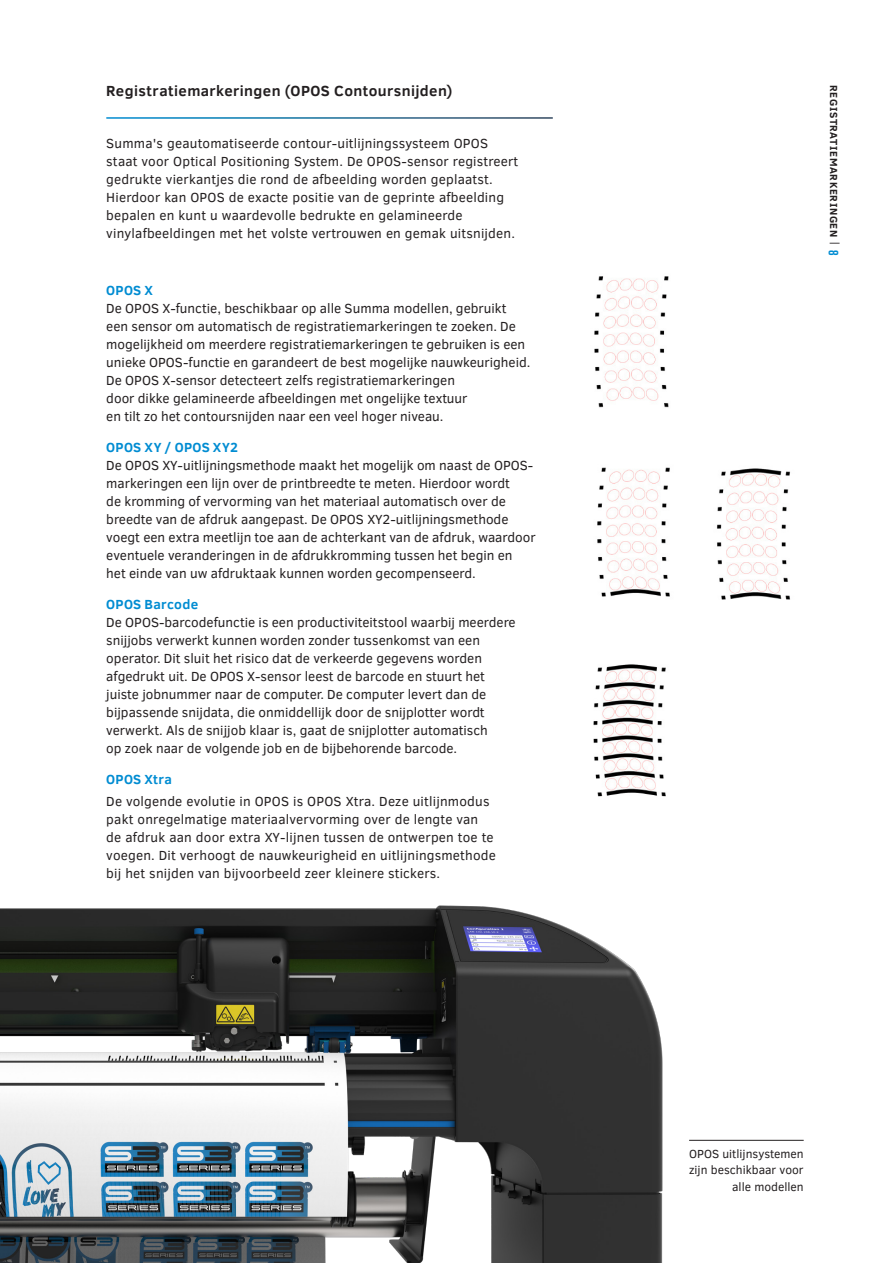
<style>
.page{position:relative;width:893px;height:1263px;background:#fff}
.page>*{position:absolute;margin:0;border:0;box-sizing:border-box;transform-origin:0 0}
.Subtitel{font:700 15px "Clear Sans";letter-spacing:.03em;color:#231f20}
.Subtitel_w_o_line_BLUE{font:13.5px/18px "Clear Sans";color:#231f20}
.Subtitel_w_o_line_BLUE-2{font:700 13.5px "Clear Sans";letter-spacing:.02em;color:#008cd2}
.Footnote{font:12px/16.5px "Clear Sans";color:#231f20;text-align:right}
.t1{font:700 10.5px "Clear Sans";letter-spacing:.06em;color:#231f20}
.s1{font-weight:700;color:#008cd2}
.s2{font-weight:400}
.s3{font-family:"Rift";font-size:13.5px;color:#008cd2}
</style>
<div class="page">
<img style="left:593px;top:664px;width:73px;height:133px">
<img style="left:594px;top:276px;width:75px;height:132px">
<img style="left:597px;top:467px;width:73px;height:130px">
<img style="left:717px;top:468px;width:73px;height:132px">
<img style="left:0;top:905px;width:663px;height:358px">
<hr style="left:689px;top:1140px;width:115px;height:1px;background:#231f20">
<p class="Subtitel" style="left:106px;top:80px;width:348px">Registratiemarkeringen (OPOS Contoursnijden)</p>
<p class="Subtitel_w_o_line_BLUE" style="left:106px;top:134px;width:414px">Summa's geautomatiseerde contour-uitlijningssysteem OPOS staat voor Optical Positioning System. De OPOS-sensor registreert gedrukte vierkantjes die rond de afbeelding worden geplaatst.<br>Hierdoor kan OPOS de exacte positie van de geprinte afbeelding bepalen en kunt u waardevolle bedrukte en gelamineerde vinylafbeeldingen met het volste vertrouwen en gemak uitsnijden.</p>
<p class="Subtitel_w_o_line_BLUE" style="left:106px;top:281px;width:426px"><span class="s1">OPOS X<br></span>De OPOS X-functie, beschikbaar op alle Summa modellen, gebruikt een sensor om automatisch de registratiemarkeringen te zoeken. De mogelijkheid om meerdere registratiemarkeringen te gebruiken is een unieke OPOS-functie en garandeert de best mogelijke nauwkeurigheid.<br>De OPOS X-sensor detecteert zelfs registratiemarkeringen<br>door dikke gelamineerde afbeeldingen met ongelijke textuur<br>en tilt zo het contoursnijden naar een veel hoger niveau.</p>
<p class="Subtitel_w_o_line_BLUE" style="left:106px;top:438px;width:431px"><span class="s1">OPOS XY / OPOS XY2<br></span>De OPOS XY-uitlijningsmethode maakt het mogelijk om naast de OPOS&shy;markeringen een lijn over de printbreedte te meten. Hierdoor wordt<br>de kromming of vervorming van het materiaal automatisch over de breedte van de afdruk aangepast. De OPOS XY2-uitlijningsmethode voegt een extra meetlijn toe aan de achterkant van de afdruk, waardoor eventuele veranderingen in de afdrukkromming tussen het begin en<br>het einde van uw afdruktaak kunnen worden gecompenseerd.</p>
<p class="Subtitel_w_o_line_BLUE" style="left:106px;top:595px;width:411px"><span class="s1">OPOS Barcode<br></span>De OPOS-barcodefunctie is een productiviteitstool waarbij meerdere snijjobs verwerkt kunnen worden zonder tussenkomst van een operator. Dit sluit het risico dat de verkeerde gegevens worden afgedrukt uit. De OPOS X-sensor leest de barcode en stuurt het juiste jobnummer naar de computer. De computer levert dan de bijpassende snijdata, die onmiddellijk door de snijplotter wordt verwerkt. Als de snijjob klaar is, gaat de snijplotter automatisch<br>op zoek naar de volgende job en de bijbehorende barcode.</p>
<p class="Subtitel_w_o_line_BLUE-2" style="left:106px;top:769px;width:67px">OPOS Xtra</p>
<p class="Subtitel_w_o_line_BLUE" style="left:106px;top:792px;width:391px">De volgende evolutie in OPOS is OPOS Xtra. Deze uitlijnmodus pakt onregelmatige materiaalvervorming over de lengte van de afdruk aan door extra XY-lijnen tussen de ontwerpen toe te voegen. Dit verhoogt de nauwkeurigheid en uitlijningsmethode bij het snijden van bijvoorbeeld zeer kleinere stickers.</p>
<p class="t1" style="left:842px;top:85px;width:172px;rotate:90deg">Registratiemarkeringen <span class="s2">|</span> <span class="s3">8</span></p>
<p class="Footnote" style="left:689px;top:1145px;width:116px">OPOS uitlijnsystemen zijn beschikbaar voor alle modellen</p>
</div>
